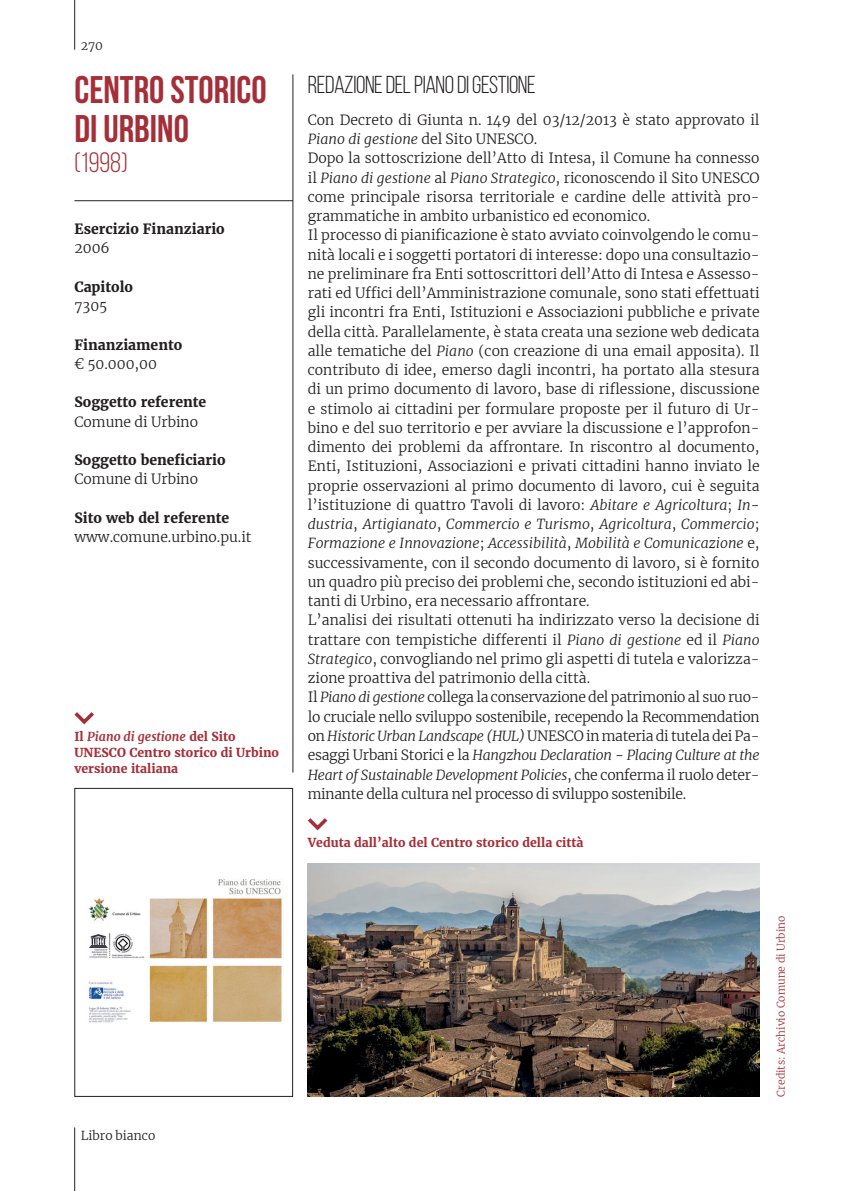
<style>
.page{position:relative;width:844px;height:1191px;background:#fff}
.page>*{position:absolute;margin:0;border:0;box-sizing:border-box;transform-origin:0 0}
.t1{font:700 38.5px/38.5px "Bebas Neue";color:#a52f38}
.t2{font:28px "Bebas Neue";color:#a52f38}
.t3{font:24.5px "Bebas Neue";letter-spacing:-.015em;color:#231f20}
.t4{font:300 14px/19.2px "Merriweather";color:#231f20}
.t5{font:700 14px "Merriweather";color:#231f20}
.t6{font:700 12.25px/15.8px "Merriweather";color:#a52f38}
.t7{font:300 12.25px "Merriweather";color:#231f20}
.t8{font:300 10.5px "Merriweather";color:#a52f38}
.s1{font-style:italic}
</style>
<div class="page">
<hr style="left:74px;top:0;width:1px;height:50px;background:#231f20">
<hr style="left:74px;top:1127px;width:1px;height:64px;background:#231f20">
<hr style="left:292px;top:74px;width:1px;height:698px;background:#231f20">
<hr style="left:74px;top:200px;width:219px;height:1px;background:#231f20">
<img style="left:88px;top:879px;width:194px;height:144px">
<div style="left:74px;top:788px;width:219px;height:308px;border:1px solid #231f20"></div>
<svg style="left:308px;top:818px;width:20px;height:13px"></svg>
<svg style="left:74px;top:712px;width:20px;height:13px"></svg>
<img style="left:308px;top:864px;width:451px;height:232px">
<p class="t7" style="left:81px;top:37px;width:24px">270</p>
<h1 class="t1" style="left:74px;top:70px;width:194px">CENTRO STORICO<br>DI URBINO</h1>
<h2 class="t2" style="left:74px;top:147px;width:55px">(1998)</h2>
<p class="t5" style="left:74px;top:220px;width:152px">Esercizio Finanziario</p>
<p class="t4" style="left:74px;top:238px;width:37px">2006</p>
<p class="t5" style="left:74px;top:278px;width:60px">Capitolo</p>
<p class="t4" style="left:74px;top:296px;width:34px">7305</p>
<p class="t5" style="left:74px;top:336px;width:109px">Finanziamento</p>
<p class="t4" style="left:74px;top:354px;width:84px">€ 50.000,00</p>
<p class="t5" style="left:74px;top:393px;width:133px">Soggetto referente</p>
<p class="t4" style="left:74px;top:411px;width:125px">Comune di Urbino</p>
<p class="t5" style="left:74px;top:451px;width:153px">Soggetto beneficiario</p>
<p class="t4" style="left:74px;top:469px;width:125px">Comune di Urbino</p>
<p class="t5" style="left:74px;top:509px;width:156px">Sito web del referente</p>
<p class="t4" style="left:74px;top:527px;width:179px">www.comune.urbino.pu.it</p>
<p class="t6" style="left:74px;top:729px;width:206px">Il <span class="s1">Piano di gestione</span> del Sito<br>UNESCO Centro storico di Urbino versione italiana</p>
<p class="t7" style="left:81px;top:1126px;width:76px">Libro bianco</p>
<h3 class="t3" style="left:308px;top:71px;width:229px">REDAZIONE DEL PIANO DI GESTIONE</h3>
<p class="t4" style="left:308px;top:110px;width:453px">Con Decreto di Giunta n. 149 del 03/12/2013 è stato approvato il <span class="s1">Piano di gestione</span> del Sito UNESCO.<br>Dopo la sottoscrizione dell’Atto di Intesa, il Comune ha connesso il <span class="s1">Piano di gestione</span> al <span class="s1">Piano Strategico</span>, riconoscendo il Sito UNESCO come principale risorsa territoriale e cardine delle attività pro&shy;grammatiche in ambito urbanistico ed economico.<br>Il processo di pianificazione è stato avviato coinvolgendo le comu&shy;nità locali e i soggetti portatori di interesse: dopo una consultazio&shy;ne preliminare fra Enti sottoscrittori dell’Atto di Intesa e Assesso&shy;rati ed Uffici dell’Amministrazione comunale, sono stati effettuati gli incontri fra Enti, Istituzioni e Associazioni pubbliche e private della città. Parallelamente, è stata creata una sezione web dedicata alle tematiche del <span class="s1">Piano</span> (con creazione di una email apposita). Il contributo di idee, emerso dagli incontri, ha portato alla stesura di un primo documento di lavoro, base di riflessione, discussione e stimolo ai cittadini per formulare proposte per il futuro di Ur&shy;bino e del suo territorio e per avviare la discussione e l’approfon&shy;dimento dei problemi da affrontare. In riscontro al documento, Enti, Istituzioni, Associazioni e privati cittadini hanno inviato le proprie osservazioni al primo documento di lavoro, cui è seguita l’istituzione di quattro Tavoli di lavoro: <span class="s1">Abitare e Agricoltura</span>; <span class="s1">In&shy;dustria</span>, <span class="s1">Artigianato</span>, <span class="s1">Commercio e Turismo</span>, <span class="s1">Agricoltura</span>, <span class="s1">Commercio</span>; <span class="s1">Formazione e Innovazione</span>; <span class="s1">Accessibilità</span>, <span class="s1">Mobilità e Comunicazione</span> e, successivamente, con il secondo documento di lavoro, si è fornito un quadro più preciso dei problemi che, secondo istituzioni ed abi&shy;tanti di Urbino, era necessario affrontare.<br>L’analisi dei risultati ottenuti ha indirizzato verso la decisione di trattare con tempistiche differenti il <span class="s1">Piano di gestione</span> ed il <span class="s1">Piano Strategico</span>, convogliando nel primo gli aspetti di tutela e valorizza&shy;zione proattiva del patrimonio della città.<br>Il <span class="s1">Piano di gestione</span> collega la conservazione del patrimonio al suo ruo&shy;lo cruciale nello sviluppo sostenibile, recependo la Recommendation on <span class="s1">Historic Urban Landscape (HUL)</span> UNESCO in materia di tutela dei Pa&shy;esaggi Urbani Storici e la <span class="s1">Hangzhou Declaration - Placing Culture at the Heart of Sustainable Development Policies</span>, che conferma il ruolo deter&shy;minante della cultura nel processo di sviluppo sostenibile.</p>
<p class="t6" style="left:308px;top:835px;width:277px">Veduta dall’alto del Centro storico della città</p>
<p class="t8" style="left:773px;top:1096px;width:182px;rotate:-90deg">Credits: Archivio Comune di Urbino</p>
</div>
